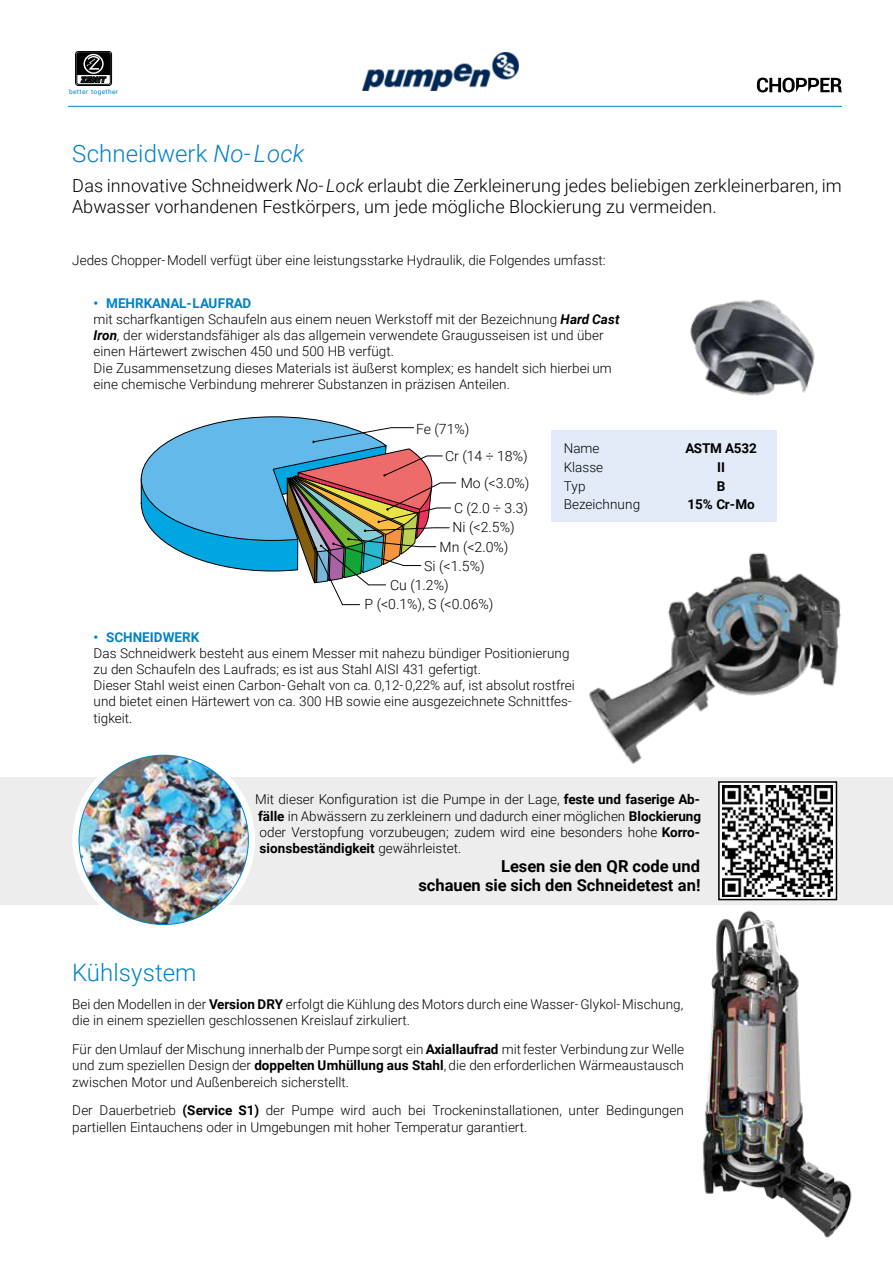
<style>
.page{position:relative;width:893px;height:1263px;background:#fff}
.page>*{position:absolute;margin:0;border:0;box-sizing:border-box;transform-origin:0 0}
.t1{font:300 24px "Roboto";color:#0082c7}
.t2{font:300 18px/21.6px "Roboto";color:#000}
.t3{font:700 16.5px/19.8px "Roboto";color:#000;text-align:right}
.t4{font:300 14.1px/19.2px "Roboto";color:#000}
.t5{font:300 13.5px/16.2px "Roboto";color:#000}
.t6{font:700 13.5px "Roboto";letter-spacing:-.005em;color:#000}
.t7{font:700 13.5px "Roboto";color:#0082c7}
.t8{font:6.6px "Roboto";letter-spacing:.055em;color:#0082c7}
.s1{font-style:italic}
.s2{font-weight:700;color:#0082c7}
.s3{font-weight:700;font-style:italic}
.s4{font-weight:700}
</style>
<div class="page">
<div style="left:0;top:777px;width:893px;height:128px;background:#ededed"></div>
<svg style="left:72px;top:748px;width:183px;height:183px;fill:#fff"></svg>
<div style="left:551px;top:431px;width:225px;height:91px;background:#e3ebf8"></div>
<div style="left:75px;top:51px;width:37px;height:35px;background:#3b3b3b;border:1px solid #000;border-radius:3px"></div>
<div style="left:77px;top:53px;width:33px;height:31px;border:1px solid #000;border-radius:2px"></div>
<svg style="left:77px;top:53px;width:33px;height:30px"></svg>
<hr style="left:68px;top:106px;width:774px;height:1px;background:#0082c7">
<svg style="left:757px;top:78px;width:85px;height:14px"></svg>
<img style="left:651px;top:299px;width:164px;height:146px">
<img style="left:589px;top:553px;width:252px;height:233px">
<img style="left:79px;top:755px;width:169px;height:169px;border-radius:50%">
<svg style="left:141px;top:416px;width:316px;height:189px"></svg>
<img style="left:702px;top:910px;width:150px;height:328px">
<div style="left:718px;top:781px;width:119px;height:119px;background:#fff;border:2px solid #000"></div>
<img style="left:722px;top:785px;width:111px;height:111px">
<img style="left:362px;top:53px;width:157px;height:38px">
<p class="t8" style="left:69px;top:89px;width:51px">better together</p>
<h1 class="t1" style="left:72px;top:144px;width:234px">Schneidwerk <span class="s1">No- Lock</span></h1>
<h2 class="t2" style="left:72px;top:176px;width:771px">Das innovative Schneidwerk <span class="s1">No- Lock</span> erlaubt die Zerkleinerung jedes beliebigen zerkleinerbaren, im<br>Abwasser vorhandenen Festkörpers, um jede mögliche Blockierung zu vermeiden.</h2>
<p class="t5" style="left:72px;top:254px;width:535px">Jedes Chopper-Modell verfügt über eine leistungsstarke Hydraulik, die Folgendes umfasst:</p>
<p class="t5" style="left:94px;top:296px;width:528px"><span class="s2">• MEHRKANAL-LAUFRAD<br></span>mit scharfkantigen Schaufeln aus einem neuen Werkstoff mit der Bezeichnung <span class="s3">Hard Cast Iron</span><span class="s1">,</span> der widerstandsfähiger als das allgemein verwendete Graugusseisen ist und über einen Härtewert zwischen 450 und 500 HB verfügt.<br>Die Zusammensetzung dieses Materials ist äußerst komplex; es handelt sich hierbei um eine chemische Verbindung mehrerer Substanzen in präzisen Anteilen.</p>
<p class="t4" style="left:416px;top:421px;width:55px">Fe (71%)</p>
<p class="t4" style="left:445px;top:448px;width:84px">Cr (14 ÷ 18%)</p>
<p class="t4" style="left:461px;top:475px;width:70px">Mo (&lt;3.0%)</p>
<p class="t4" style="left:454px;top:500px;width:75px">C (2.0 ÷ 3.3)</p>
<p class="t4" style="left:424px;top:538px;width:86px;text-indent:15px">Mn (&lt;2.0%)<br>Si (&lt;1.5%)</p>
<p class="t4" style="left:453px;top:519px;width:64px">Ni (&lt;2.5%)</p>
<p class="t4" style="left:365px;top:577px;width:130px;text-indent:26px">Cu (1.2%)<br>P (&lt;0.1%), S (&lt;0.06%)</p>
<p class="t5" style="left:564px;top:442px;width:37px">Name</p>
<p class="t6" style="left:685px;top:443px;width:73px">ASTM A532</p>
<p class="t5" style="left:564px;top:461px;width:41px">Klasse</p>
<p class="t6" style="left:717px;top:462px;width:9px">II</p>
<p class="t5" style="left:564px;top:479px;width:23px">Typ</p>
<p class="t6" style="left:717px;top:481px;width:10px">B</p>
<p class="t5" style="left:564px;top:498px;width:78px">Bezeichnung</p>
<p class="t6" style="left:687px;top:499px;width:69px">15% Cr-Mo</p>
<p class="t7" style="left:94px;top:631px;width:107px">• SCHNEIDWERK</p>
<p class="t5" style="left:94px;top:646px;width:483px">Das Schneidwerk besteht aus einem Messer mit nahezu bündiger Positionierung zu den Schaufeln des Laufrads; es ist aus Stahl AISI 431 gefertigt.<br>Dieser Stahl weist einen Carbon-Gehalt von ca. 0,12-0,22% auf, ist absolut rostfrei und bietet einen Härtewert von ca. 300 HB sowie eine ausgezeichnete Schnittfes&shy;tigkeit.</p>
<p class="t5" style="left:255px;top:793px;width:448px;text-align:justify">Mit dieser Konfiguration ist die Pumpe in der Lage, <span class="s4">feste und faserige Ab&shy;fälle</span> in Abwässern zu zerkleinern und dadurch einer möglichen <span class="s4">Blockierung </span>oder Verstopfung vorzubeugen; zudem wird eine besonders hohe <span class="s4">Korro&shy;sionsbeständigkeit</span> gewährleistet.</p>
<h1 class="t1" style="left:72px;top:963px;width:126px">Kühlsystem</h1>
<p class="t3" style="left:418px;top:857px;width:284px">Lesen sie den QR code und<br>schauen sie sich den Schneidetest an!</p>
<p class="t5" style="left:72px;top:997px;width:613px">Bei den Modellen in der <span class="s4">Version DRY</span> erfolgt die Kühlung des Motors durch eine Wasser-Glykol-Mischung, die in einem speziellen geschlossenen Kreislauf zirkuliert.</p>
<p class="t5" style="left:72px;top:1043px;width:613px;text-align:justify">Für denUmlauf der Mischung innerhalb der Pumpe sorgt ein <span class="s4">Axiallaufrad</span> mitfester Verbindung zur Welle und zum speziellen Design der <span class="s4">doppelten Umhüllung aus Stahl</span>, die den erforderlichen Wärmeaustausch zwischen Motor und Außenbereich sicherstellt.</p>
<p class="t5" style="left:72px;top:1104px;width:613px">Der Dauerbetrieb <span class="s4">(Service S1)</span> der Pumpe wird auch bei Trockeninstallationen, unter Bedingungen partiellen Eintauchens oder in Umgebungen mit hoher Temperatur garantiert.</p>
</div>
